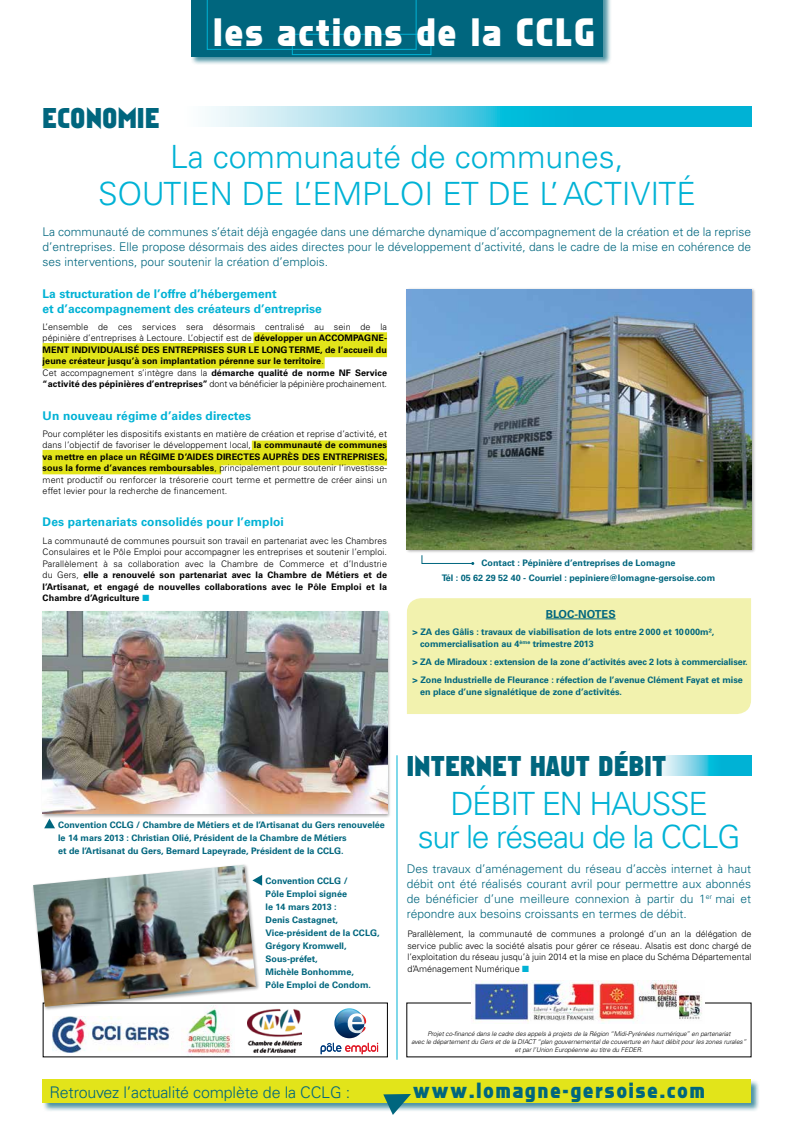
<style>
.page{position:relative;width:794px;height:1134px;background:#fff}
.page>*{position:absolute;margin:0;border:0;box-sizing:border-box;transform-origin:0 0}
.t1{font:700 36px "Agate SSK";letter-spacing:.06em;color:#fff}
.t2{font:300 32px/37px "Univers";color:#00b2d5}
.t3{font:700 26px "Agate SSK";letter-spacing:.02em;color:#00667e}
.t4{font:700 20px "Agate SSK";letter-spacing:.1em;color:#00667e}
.t5{font:300 16px "Univers";color:#00667e}
.t6{font:300 12px/15px "Univers";color:#00667e;text-align:justify}
.t7{font:700 12px/15px "Univers";color:#00b2d5}
.t8{font:700 11px "Univers";color:#00667e}
.t9{font:300 9px/11.5px "Univers";letter-spacing:.01em;color:#000;text-align:justify}
.t10{font:700 9px/13px "Univers";color:#00667e}
.t11{font:700 9px/11.5px "Univers";letter-spacing:.01em;color:#000}
.t12{font:italic 300 6.5px/8px "Univers";letter-spacing:-.01em;color:#000;text-align:center}
.s1{font-weight:700}
.s2{font-weight:300}
.s3{color:#00b2d5}
</style>
<div class="page">
<svg style="left:43px;top:332px;width:344px;height:37px"></svg>
<img style="left:248px;top:1002px;width:54px;height:50px">
<img style="left:53px;top:1016px;width:117px;height:36px">
<img style="left:181px;top:1011px;width:51px;height:44px">
<svg style="left:43px;top:440px;width:344px;height:34px"></svg>
<div style="left:191px;top:0;width:421px;height:66px;background:#00667e;opacity:.7"></div>
<div style="left:191px;top:0;width:411px;height:57px;background:#00667e"></div>
<div style="left:292px;top:34px;width:139px;height:21px;border:1px solid #00b2d5"></div>
<svg style="left:207px;top:0;width:209px;height:50px"></svg>
<div style="left:42px;top:1079px;width:717px;height:33px;background:#00667e;opacity:.7"></div>
<div style="left:43px;top:1079px;width:707px;height:24px;background:#e2e41a"></div>
<svg style="left:383px;top:1094px;width:28px;height:21px"></svg>
<svg style="left:659px;top:755px;width:92px;height:20px;background:#56cae2"></svg>
<svg style="left:207px;top:107px;width:544px;height:20px;background:#55cae2"></svg>
<img style="left:471px;top:981px;width:231px;height:42px">
<hr style="left:397px;top:755px;width:1px;height:305px;background:#00b2d5">
<div style="left:407px;top:598px;width:344px;height:116px;background:#f2f2ae"></div>
<hr style="left:546px;top:619px;width:69px;height:1px;background:#00667e">
<svg style="left:421px;top:555px;width:53px;height:10px"></svg>
<div style="left:405px;top:287px;width:350px;height:266px;background:#000;opacity:.35"></div>
<img style="left:407px;top:289px;width:344px;height:260px">
<div style="left:41px;top:610px;width:350px;height:208px;background:#000;opacity:.35"></div>
<img style="left:43px;top:612px;width:344px;height:202px">
<div style="left:32px;top:863px;width:228px;height:148px;background:#000;opacity:.35"></div>
<img style="left:33px;top:865px;width:223px;height:142px">
<svg style="left:44px;top:819px;width:11px;height:9px"></svg>
<svg style="left:252px;top:875px;width:10px;height:11px"></svg>
<img style="left:364px;top:1016px;width:2px;height:15px">
<img style="left:334px;top:1008px;width:30px;height:30px;border-radius:15px">
<img style="left:335px;top:1009px;width:25px;height:19px">
<img style="left:348px;top:1013px;width:16px;height:20px">
<svg style="left:321px;top:1043px;width:57px;height:11px"></svg>
<h1 class="t1" style="left:213px;top:11px;width:382px">les actions de la CCLG</h1>
<h3 class="t3" style="left:43px;top:102px;width:106px">economie</h3>
<h2 class="t2" style="left:98px;top:138px;width:527px;text-indent:72px">La communauté de communes, soutien de l’EM PLOI</h2>
<h2 class="t2" style="left:442px;top:175px;width:139px">et de l’ ACTIVITÉ</h2>
<p class="t6" style="left:43px;top:224px;width:710px">La communauté de communes s’était déjà engagée dans une démarche dynamique d’accompagnement de la création et de la reprise d’entreprises. E lle propose désormais des aides directes pour le développement d’activité, dans le cadre de la mise en cohérence de ses interventions, pour soutenir la création d’emplois.</p>
<h3 class="t7" style="left:43px;top:286px;width:280px">La structuration de l’offre d’hébergement<br>et d’accompagnement des créateurs d’entreprise</h3>
<p class="t9" style="left:43px;top:321px;width:346px">L’ensemble de ces services sera désormais centralisé au sein de la pépinière d’entreprises à Lectoure. L’objectif est de <span class="s1">développer un acc</span></p>
<p class="t11" style="left:337px;top:332px;width:15px">ompag</p>
<p class="t11" style="left:371px;top:332px;width:17px">ne-</p>
<p class="t11" style="left:43px;top:344px;width:145px">ment individualisé des entrepr</p>
<p class="t11" style="left:204px;top:344px;width:10px">ises</p>
<p class="t11" style="left:227px;top:344px;width:75px">sur le long terme</p>
<p class="t11" style="left:43px;top:344px;width:346px;text-indent:278px">, de l’accueil du jeune créateur jusqu’à son implantation pérenne sur le territoire<span class="s2">.<br>Cet accompagnement s’intègre dans la</span> démarche qualité de norme NF Service “activité des pépinières d’entreprises” <span class="s2">dont va bénéficier la pépinière prochainement.</span></p>
<h3 class="t7" style="left:43px;top:408px;width:210px">Un nouveau régime d’aides directes</h3>
<p class="t9" style="left:43px;top:428px;width:346px">Pour compléter les dispositifs existants en matière de création et reprise d’activité, et dans l’objectif de favoriser le développement local, <span class="s1">la communauté de communes va mettre en place un régime d’aides direc</span></p>
<p class="t11" style="left:243px;top:451px;width:105px">tes auprès des entrepr</p>
<p class="t11" style="left:364px;top:451px;width:10px">ises</p>
<p class="t9" style="left:43px;top:451px;width:346px;text-indent:342px"><span class="s1">, sous la forme d’avances remboursables</span>, principalement pour soutenir l’investisse&shy;ment productif ou renforcer la trésorerie court terme et permettre de créer ainsi un effet levier pour la recherche de financement.</p>
<h3 class="t7" style="left:43px;top:515px;width:243px">Des partenariats consolidés pour l’emploi</h3>
<p class="t9" style="left:43px;top:535px;width:346px">La communauté de communes poursuit son travail en partenariat avec les Chambres Consulaires et le Pôle Emploi pour accompagner les entreprises et soutenir l’emploi.<br>Parallèlement à sa collaboration avec la Chambre de Commerce et d’I ndustrie du G ers, <span class="s1">elle a renouvelé son partenariat avec la Chambre de Métiers et de l’Artisanat, et engagé de nouvelles collaborations avec le Pôle Emploi et la Chambre d’Agriculture</span> <span class="s3">■</span></p>
<p class="t10" style="left:442px;top:556px;width:275px;line-height:14.8px;text-align:center">Contact : Pépinière d’entreprises de Lomagne<br>Tél : 05 62 29 52 40 - Courriel : pepiniere@lomagne-gersoise.com</p>
<p class="t8" style="left:546px;top:607px;width:41px">BLOC-NOT</p>
<p class="t8" style="left:601px;top:607px;width:16px">ES</p>
<p class="t10" style="left:420px;top:626px;width:296px;line-height:12px;text-indent:-8px">&gt; ZA des Gâlis : travaux de viabilisation de lots entre 2000 et 10000m², commercialisation au 4<sup>ème</sup> trimestre 2013</p>
<p class="t10" style="left:412px;top:653px;width:336px;line-height:17.7px">&gt; ZA de Miradoux : extension de la zone d’activités avec 2 lots à commercialiser. &gt; Zone Industrielle de Fleurance : réfection de l’avenue Clément Fayat et mise</p>
<p class="t10" style="left:420px;top:685px;width:203px">en place d’une signalétique de zone d’activités.</p>
<p class="t10" style="left:58px;top:818px;width:328px">Convention CCLG / Chambre de Métiers et de l’Artisanat du Gers renouvelée le 14 mars 2013 : Christian Olié, Président de la Chambre de Métiers<br>et de l’Artisanat du Gers, Bernard Lapeyrade, Président de la CCLG.</p>
<p class="t10" style="left:266px;top:875px;width:115px">Convention CCLG /<br>Pôle Emploi signée<br>le 14 mars 2013 :<br>Denis Castagnet,<br>Vice-président de la CCLG,<br>Grégory Kromwell,<br>Sous-préfet,<br>Michèle Bonhomme,<br>Pôle Emploi de Condom.</p>
<h3 class="t3" style="left:407px;top:751px;width:55px">interne</h3>
<h3 class="t3" style="left:507px;top:751px;width:160px">t haut débit</h3>
<h2 class="t2" style="left:450px;top:785px;width:18px">DÉBIT</h2>
<h2 class="t2" style="left:418px;top:787px;width:263px;line-height:33px;text-indent:124px">EN HAUSSE sur le réseau de la CCLG</h2>
<p class="t6" style="left:407px;top:862px;width:346px">Des travaux d’aménagement du réseau d’accès internet à haut débit ont été réalisés courant avril pour permettre aux abonnés de bénéficier d’une meilleure connexion à partir du 1<sup>er</sup> mai et répondre aux besoins croissants en termes de débit.</p>
<p class="t9" style="left:407px;top:928px;width:346px">Parallèlement, la communauté de communes a prolongé d’un an la délégation de service public avec la société alsatis pour gérer ce réseau. Alsatis est donc chargé de l’exploitation du réseau jusqu’à juin 2014 et la mise en place du Schéma Départemental d’Aménagement N umérique <span class="s3">■</span></p>
<p class="t12" style="left:411px;top:1029px;width:336px">Projet co-financé dans le cadre des appels à projets de la Région “Midi-Pyrénées numérique” en partenariat<br>avec le département du Gers et de la DIACT “plan gouvernemental de couverture en haut débit pour les zones rurales” et par l’Union Européenne au titre du FEDER.</p>
<h3 class="t5" style="left:50px;top:1083px;width:262px">Retrouvez l’actualité complète de la CCLG</h3>
<h3 class="t5" style="left:346px;top:1083px;width:6px">:</h3>
<h3 class="t4" style="left:413px;top:1079px;width:293px">www.lomagne-gersoise.com</h3>
</div>
